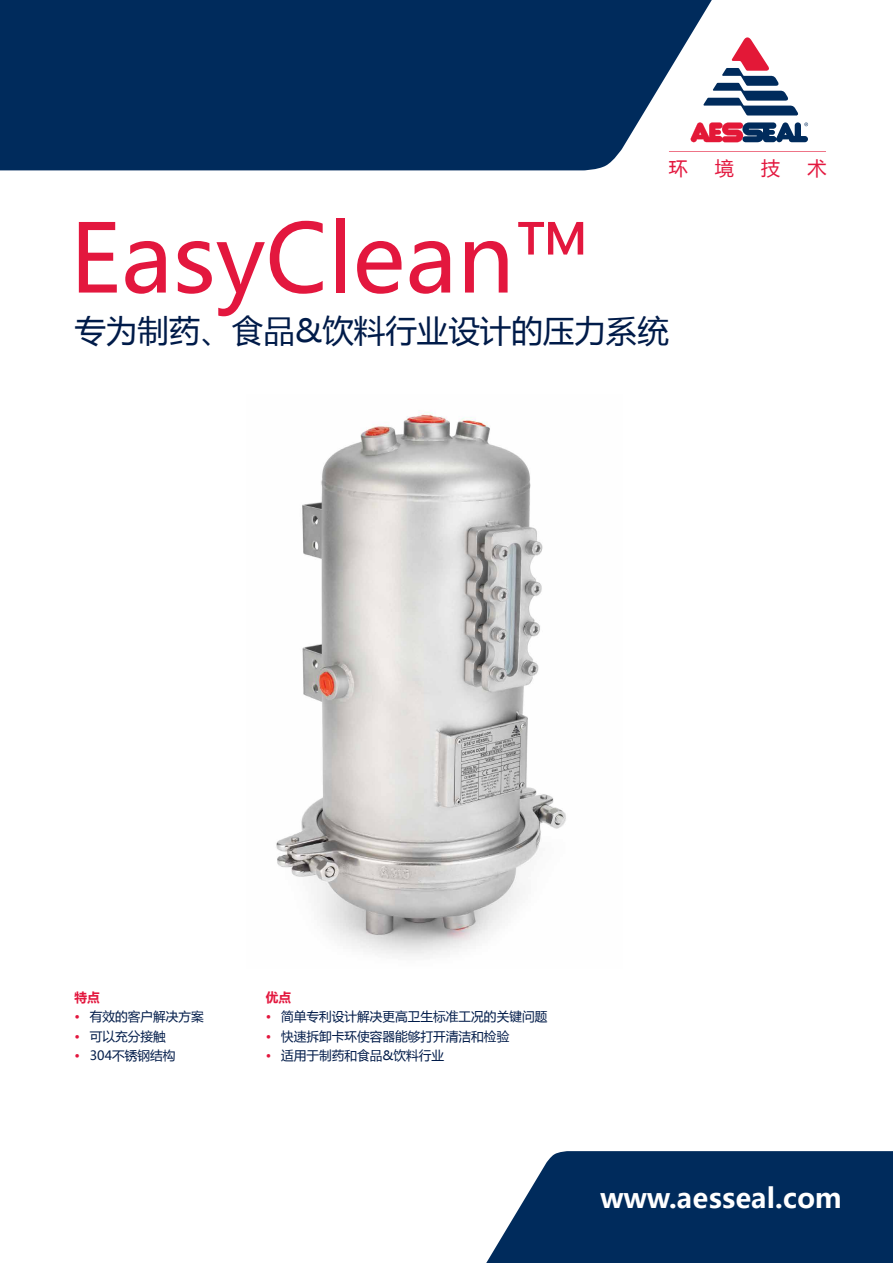
<style>
.page{position:relative;width:893px;height:1263px;background:#fff}
.page>*{position:absolute;margin:0;border:0;box-sizing:border-box;transform-origin:0 0}
.t1{font:93.3px "Microsoft Ya Hei";color:#e3173e}
.t2{font:31.5px "Microsoft Ya Hei";color:#001b49}
.t3{font:700 27.3px "Microsoft Ya Hei";color:#fff}
.t4{font:19.05px "Microsoft Ya Hei";color:#e3173e}
.t5{font:12.75px "Microsoft Ya Hei";color:#001b49}
.t6{font:700 12.75px "Microsoft Ya Hei";color:#e3173e}
.s1{color:#e3173e}
</style>
<div class="page">
<img style="left:276px;top:412px;width:290px;height:544px">
<svg style="left:486px;top:1151px;width:407px;height:112px;background:#183f6b"></svg>
<svg style="left:0;top:0;width:809px;height:170px;background:#1e446f"></svg>
<svg style="left:669px;top:151px;width:157px;height:1px"></svg>
<svg style="left:691px;top:122px;width:117px;height:20px"></svg>
<svg style="left:703px;top:37px;width:95px;height:79px"></svg>
<h3 class="t4" style="left:669px;top:155px;width:21px">环</h3>
<h3 class="t4" style="left:715px;top:155px;width:21px">境</h3>
<h3 class="t4" style="left:761px;top:155px;width:21px">技</h3>
<h3 class="t4" style="left:807px;top:155px;width:21px">术</h3>
<h1 class="t1" style="left:70px;top:196px;width:524px">EasyClean™</h1>
<h2 class="t2" style="left:74px;top:309px;width:596px">专为制药、食品&amp;饮料行业设计的压力系统</h2>
<p class="t6" style="left:74px;top:988px;width:27px">特点</p>
<p class="t5" style="left:74px;top:1008px;width:131px"><span class="s1">•</span> 有效的客户解决方案</p>
<p class="t5" style="left:74px;top:1027px;width:93px"><span class="s1">•</span> 可以充分接触</p>
<p class="t5" style="left:74px;top:1047px;width:103px"><span class="s1">•</span> 304不锈钢结构</p>
<p class="t6" style="left:266px;top:988px;width:27px">优点</p>
<p class="t5" style="left:266px;top:1008px;width:283px"><span class="s1">•</span> 简单专利设计解决更高卫生标准工况的关键问题</p>
<p class="t5" style="left:266px;top:1027px;width:245px"><span class="s1">•</span> 快速拆卸卡环使容器能够打开清洁和检验</p>
<p class="t5" style="left:266px;top:1047px;width:180px"><span class="s1">•</span> 适用于制药和食品&amp;饮料行业</p>
<h3 class="t3" style="left:601px;top:1179px;width:243px">www.aesseal.com</h3>
</div>
